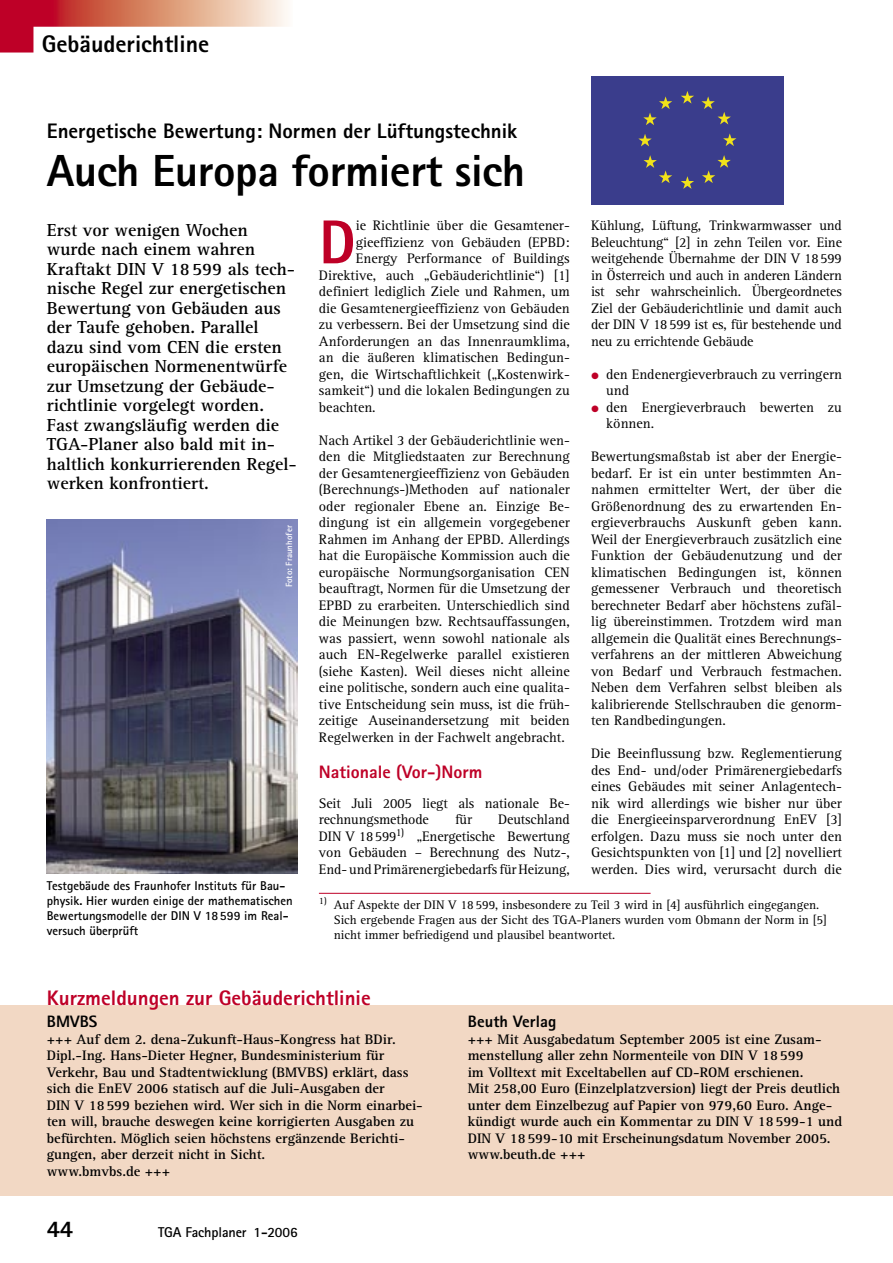
<style>
.page{position:relative;width:893px;height:1263px;background:#fff}
.page>*{position:absolute;margin:0;border:0;box-sizing:border-box;transform-origin:0 0}
.T01c_Grund_m_Ini{font:800 62.1px "Rotis Sans Serif";color:#be0027}
.T08b_HÜ{font:800 45px "Rotis Sans Serif";letter-spacing:-.01em;color:#000}
.t1{font:800 24px "Rotis Sans Serif";color:#000}
.T08a_Dach{font:800 21px "Rotis Sans Serif";color:#000}
.T09a_Kasten{font:800 21px "Rotis Sans Serif";color:#be0027}
.T08c_Vorspann{font:700 18px/19.5px "Rotis Serif";color:#000}
.T04a_ZÜ_1{font:800 18px "Rotis Sans Serif";color:#be0027}
.T04b_ZÜ_2{font:800 16.5px "Rotis Sans Serif";letter-spacing:.005em;color:#000}
.T01a_Grund{font:14.25px/16.5px "Rotis Serif";color:#000;text-align:justify}
.T09b_Kas_-Text{font:700 14.25px/16.5px "Rotis Serif";color:#000}
.T01b_Grund_n_ZÜ{font:14.25px/16.5px "Rotis Serif";letter-spacing:-.01em;color:#000}
.T01c_Grund_m_Ini-2{font:14.25px "Rotis Serif";color:#000}
.t2{font:700 14.25px "Rotis Sans Serif";letter-spacing:-.01em;color:#000}
.T07b_Fuß{font:12.75px/15px "Rotis Serif";color:#000}
.T02_BU_Autor{font:700 12.75px/15px "Rotis Sans Serif";color:#000}
.T07a_Foto{font:700 9px "Rotis Sans Serif";color:#fff}
.s1{color:#be0027}
</style>
<div class="page">
<div style="left:0;top:1005px;width:893px;height:191px;background:#f2d8c4"></div>
<img style="left:47px;top:519px;width:251px;height:355px">
<div style="left:591px;top:77px;width:192px;height:128px;background:#3a3d8c"></div>
<svg style="left:701px;top:96px;width:30px;height:28px"></svg>
<svg style="left:681px;top:91px;width:13px;height:13px"></svg>
<svg style="left:643px;top:96px;width:29px;height:29px"></svg>
<svg style="left:638px;top:134px;width:14px;height:12px"></svg>
<svg style="left:643px;top:155px;width:29px;height:28px"></svg>
<svg style="left:681px;top:176px;width:13px;height:13px"></svg>
<svg style="left:702px;top:155px;width:29px;height:28px"></svg>
<svg style="left:723px;top:133px;width:13px;height:13px"></svg>
<svg style="left:0;top:0;width:288px;height:53px"></svg>
<hr style="left:319px;top:893px;width:332px;height:1px;background:#be0027">
<p class="t1" style="left:42px;top:29px;width:169px">Gebäuderichtline</p>
<p class="T08a_Dach" style="left:47px;top:117px;width:472px">Energetische Bewertung: Normen der Lüftungstechnik</p>
<p class="T08b_HÜ" style="left:47px;top:142px;width:480px">Auch Europa formiert sich</p>
<p class="T08c_Vorspann" style="left:47px;top:220px;width:251px">Erst vor wenigen Wochen wurde nach einem wahren<br>Kraftakt DIN V 18 599 als tech&shy;nische Regel zur energetischen<br>Bewertung von Gebäuden aus der Taufe gehoben. Parallel dazu sind vom CEN die ersten europäischen Normenentwürfe zur Umsetzung der Gebäude&shy;richtlinie vorgelegt worden.<br>Fast zwangsläufig werden die<br>TGA-Planer also bald mit in&shy;haltlich konkurrierenden Regel&shy;werken konfrontiert.</p>
<p class="T07a_Foto" style="left:283px;top:587px;width:63px;rotate:-90deg">Foto: Fraunhofer</p>
<p class="T01c_Grund_m_Ini" style="left:319px;top:203px;width:38px">D</p>
<p class="T01c_Grund_m_Ini-2" style="left:356px;top:217px;width:216px">ie Richtlinie über die Gesamtener-</p>
<p class="T01c_Grund_m_Ini-2" style="left:356px;top:234px;width:216px">gieeffizienz von Gebäuden (EPBD:</p>
<p class="T01c_Grund_m_Ini-2" style="left:356px;top:250px;width:216px">Energy Performance of Buildings</p>
<p class="T01c_Grund_m_Ini-2" style="left:319px;top:267px;width:252px">Direktive, auch „Gebäuderichtlinie“) [1]</p>
<p class="T01c_Grund_m_Ini-2" style="left:319px;top:283px;width:252px">definiert lediglich Ziele und Rahmen, um</p>
<p class="T01c_Grund_m_Ini-2" style="left:319px;top:300px;width:252px">die Gesamtenergieeffizienz von Gebäuden</p>
<p class="T01c_Grund_m_Ini-2" style="left:319px;top:316px;width:252px">zu verbessern. Bei der Umsetzung sind die</p>
<p class="T01c_Grund_m_Ini-2" style="left:319px;top:333px;width:252px">Anforderungen an das Innenraumklima,</p>
<p class="T01c_Grund_m_Ini-2" style="left:319px;top:349px;width:252px">an die äußeren klimatischen Bedingun-</p>
<p class="T01c_Grund_m_Ini-2" style="left:319px;top:366px;width:252px">gen, die Wirtschaftlichkeit („Kostenwirk-</p>
<p class="T01c_Grund_m_Ini-2" style="left:319px;top:382px;width:252px">samkeit“) und die lokalen Bedingungen zu</p>
<p class="T01c_Grund_m_Ini-2" style="left:319px;top:399px;width:58px">beachten.</p>
<p class="T01a_Grund" style="left:319px;top:432px;width:252px">Nach Artikel 3 der Gebäuderichtlinie wen&shy;den die Mitgliedstaaten zur Berechnung der Gesamtenergieeffizienz von Gebäuden (Berechnungs-)Methoden auf nationaler oder regionaler Ebene an. Einzige Be&shy;dingung ist ein allgemein vorgegebener Rahmen im Anhang der EPBD. Allerdings hat die Europäische Kommission auch die europäische Normungsorganisation CEN beauftragt, Normen für die Umsetzung der EPBD zu erarbeiten. Unterschiedlich sind die Meinungen bzw. Rechtsauffassungen, was passiert, wenn sowohl nationale als auch EN-Regelwerke parallel existieren (siehe Kasten). Weil dieses nicht alleine eine politische, sondern auch eine qualita&shy;tive Entscheidung sein muss, ist die früh&shy;zeitige Auseinandersetzung mit beiden Regelwerken in der Fachwelt angebracht.</p>
<p class="T04a_ZÜ_1" style="left:319px;top:760px;width:165px">Nationale (Vor-)Norm</p>
<p class="T01b_Grund_n_ZÜ" style="left:319px;top:795px;width:252px">Seit Juli 2005 liegt als nationale Be&shy;rechnungsmethode</p>
<p class="T01b_Grund_n_ZÜ" style="left:319px;top:812px;width:252px;text-align:justify;text-indent:179px">Deutschland DIN V 18 599<sup>1)</sup> „Energetische Bewertung von Gebäuden – Berechnung des Nutz-, End- und Primärenergiebedarfs für Heizung,</p>
<p class="T01b_Grund_n_ZÜ" style="left:455px;top:812px;width:19px">für</p>
<p class="T01b_Grund_n_ZÜ" style="left:591px;top:218px;width:252px;text-align:justify">Kühlung, Lüftung, Trinkwarmwasser und Beleuchtung“ [2] in zehn Teilen vor. Eine weitgehende Übernahme der DIN V 18 599 in Österreich und auch in anderen Ländern ist sehr wahrscheinlich. Übergeordnetes Ziel der Gebäuderichtlinie und damit auch der DIN V 18 599 ist es, für bestehende und neu zu errichtende Gebäude</p>
<p class="T01a_Grund" style="left:606px;top:366px;width:237px;text-indent:-15px"><span class="s1">●</span> den Endenergieverbrauch zu verringern und</p>
<p class="T01b_Grund_n_ZÜ" style="left:606px;top:399px;width:237px;text-indent:-15px"><span class="s1">●</span> den Energieverbrauch bewerten zu können.</p>
<p class="T01a_Grund" style="left:591px;top:449px;width:252px">Bewertungsmaßstab ist aber der Energie&shy;bedarf. Er ist ein unter bestimmten An&shy;nahmen ermittelter Wert, der über die Größenordnung des zu erwartenden En&shy;ergieverbrauchs Auskunft geben kann.<br>Weil der Energieverbrauch zusätzlich eine Funktion der Gebäudenutzung und der klimatischen Bedingungen ist, können gemessener Verbrauch und theoretisch berechneter Bedarf aber höchstens zufäl&shy;lig übereinstimmen. Trotzdem wird man allgemein die Qualität eines Berechnungs&shy;verfahrens an der mittleren Abweichung von Bedarf und Verbrauch festmachen.<br>Neben dem Verfahren selbst bleiben als kalibrierende Stellschrauben die genorm&shy;ten Randbedingungen.</p>
<p class="T01a_Grund" style="left:591px;top:746px;width:252px">Die Beeinflussung bzw. Reglementierung des End- und/oder Primärenergiebedarfs eines Gebäudes mit seiner Anlagentech&shy;nik wird allerdings wie bisher nur über die Energieeinsparverordnung EnEV [3] erfolgen. Dazu muss sie noch unter den Gesichtspunkten von [1] und [2] novelliert werden. Dies wird, verursacht durch die</p>
<p class="T02_BU_Autor" style="left:47px;top:878px;width:247px">Testgebäude des Fraunhofer Instituts für Bau&shy;physik. Hier wurden einige der mathematischen Bewertungsmodelle der DIN V 18 599 im Real&shy;versuch überprüft</p>
<p class="T07b_Fuß" style="left:334px;top:897px;width:495px;text-indent:-15px"><sup>1)</sup> Auf Aspekte der DIN V 18 599, insbesondere zu Teil 3 wird in [4] ausführlich eingegangen.<br>Sich ergebende Fragen aus der Sicht des TGA-Planers wurden vom Obmann der Norm in [5] nicht immer befriedigend und plausibel beantwortet.</p>
<p class="T09a_Kasten" style="left:47px;top:985px;width:325px">Kurzmeldungen zur Gebäuderichtlinie</p>
<p class="T04b_ZÜ_2" style="left:47px;top:1011px;width:52px">BMVBS</p>
<p class="T09b_Kas_-Text" style="left:47px;top:1031px;width:378px">+++ Auf dem 2. dena-Zukunft-Haus-Kongress hat BDir.<br>Dipl.-Ing. Hans-Dieter Hegner, Bundesministerium für Verkehr, Bau und Stadtentwicklung (BMVBS) erklärt, dass sich die EnEV 2006 statisch auf die Juli-Ausgaben der<br>DIN V 18 599 beziehen wird. Wer sich in die Norm einarbei&shy;ten will, brauche deswegen keine korrigierten Ausgaben zu befürchten. Möglich seien höchstens ergänzende Berichti&shy;gungen, aber derzeit nicht in Sicht.<br>www.bmvbs.de +++</p>
<p class="t1" style="left:47px;top:1213px;width:28px">44</p>
<p class="t2" style="left:158px;top:1223px;width:141px">TGA Fachplaner 1-2006</p>
<p class="T04b_ZÜ_2" style="left:468px;top:1011px;width:90px">Beuth Verlag</p>
<p class="T09b_Kas_-Text" style="left:468px;top:1031px;width:376px">+++ Mit Ausgabedatum September 2005 ist eine Zusam&shy;menstellung aller zehn Normenteile von DIN V 18 599<br>im Volltext mit Exceltabellen auf CD-ROM erschienen.<br>Mit 258,00 Euro (Einzelplatzversion) liegt der Preis deutlich unter dem Einzelbezug auf Papier von 979,60 Euro. Ange&shy;kündigt wurde auch ein Kommentar zu DIN V 18 599-1 und DIN V 18 599-10 mit Erscheinungsdatum November 2005. www.beuth.de +++</p>
</div>
